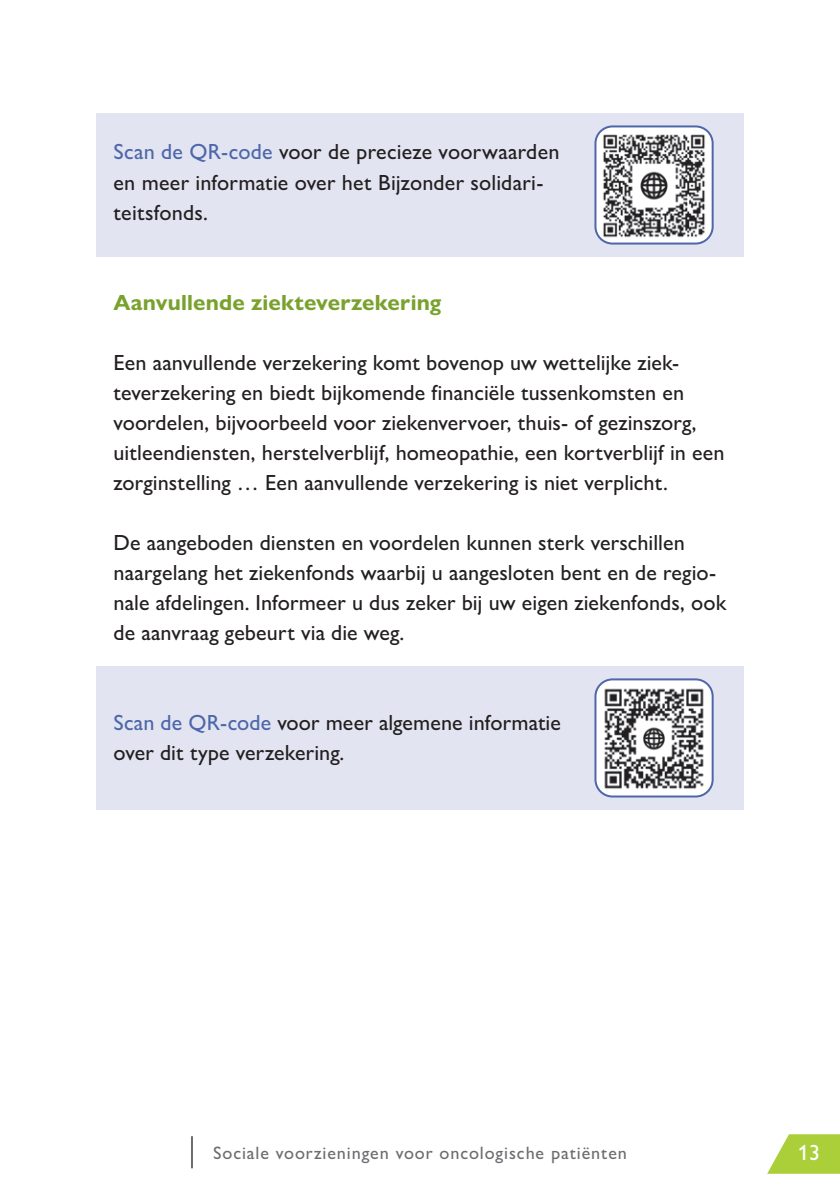
<style>
.page{position:relative;width:840px;height:1191px;background:#fff}
.page>*{position:absolute;margin:0;border:0;box-sizing:border-box;transform-origin:0 0}
.t1{font:500 22px/30px "Gill Sans Nova";letter-spacing:.005em;color:#231f20}
.t2{font:700 22px "Gill Sans Nova";letter-spacing:.01em;color:#78a22d}
.t3{font:500 22px "Gill Sans Nova";color:#fff}
.t4{font:500 18px "Gill Sans Nova";letter-spacing:.05em;color:#6c6d70}
.s1{color:#4e67a9}
</style>
<div class="page">
<svg style="left:767px;top:1134px;width:72px;height:39px"></svg>
<hr style="left:191px;top:1136px;width:2px;height:32px;background:#6c6d70">
<div style="left:96px;top:113px;width:647px;height:143px;background:#e2e5f1"></div>
<div style="left:96px;top:666px;width:647px;height:143px;background:#e2e5f1"></div>
<img style="left:597px;top:129px;width:113px;height:113px">
<div style="left:594px;top:125px;width:119px;height:119px;border:2px solid #4e67a9;border-radius:17px"></div>
<img style="left:597px;top:681px;width:113px;height:114px">
<div style="left:594px;top:678px;width:119px;height:119px;border:2px solid #4e67a9;border-radius:17px"></div>
<p class="t1" style="left:113px;top:137px;width:447px"><span class="s1">Scan de QR-code</span> voor de precieze voorwaarden en meer informatie over het Bijzonder solidari&shy;teitsfonds.</p>
<p class="t2" style="left:113px;top:288px;width:329px">Aanvullende ziekteverzekering</p>
<p class="t1" style="left:113px;top:347px;width:612px">Een aanvullende verzekering komt bovenop uw wettelijke ziek&shy;teverzekering en biedt bijkomende financiële tussenkomsten en voordelen, bijvoorbeeld voor ziekenvervoer, thuis- of gezinszorg, uitleendiensten, herstelverblijf, homeopathie, een kortverblijf in een zorginstelling … Een aanvullende verzekering is niet verplicht.</p>
<p class="t1" style="left:113px;top:527px;width:614px">De aangeboden diensten en voordelen kunnen sterk verschillen naargelang het ziekenfonds waarbij u aangesloten bent en de regio&shy;nale afdelingen. Informeer u dus zeker bij uw eigen ziekenfonds, ook de aanvraag gebeurt via die weg.</p>
<p class="t1" style="left:113px;top:707px;width:449px"><span class="s1">Scan de QR-code</span> voor meer algemene informatie over dit type verzekering.</p>
<p class="t4" style="left:213px;top:1141px;width:415px">Sociale voorzieningen voor oncologische patiënten</p>
<p class="t3" style="left:797px;top:1138px;width:23px">13</p>
</div>
